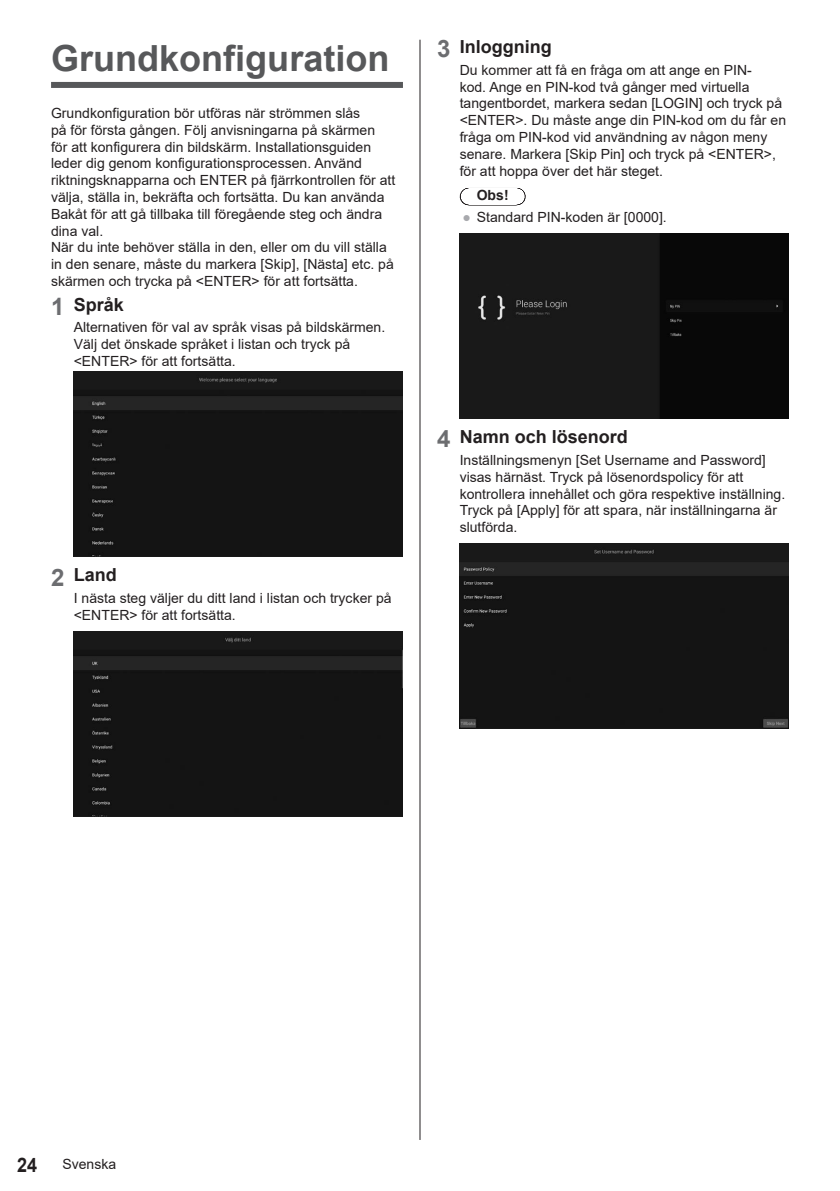
<style>
.page{position:relative;width:840px;height:1191px;background:#fff}
.page>*{position:absolute;margin:0;border:0;box-sizing:border-box;transform-origin:0 0}
.t1{font:700 36px "Arial";color:#57585a}
.t2{font:700 20px "Arial";color:#231f20;scale:.9 1}
.t3{font:700 18px "Arial";color:#231f20}
.t4{font:14px/16.8px "Arial";color:#231f20}
.t5{font:700 14px "Arial";color:#231f20}
.s1{font-size:24px;color:#6c6d70}
.s2{color:#a8a9ad}
</style>
<div class="page">
<hr style="left:419px;top:40px;width:1px;height:1100px;background:#231f20">
<div style="left:51px;top:82px;width:352px;height:6px;background:#57585a"></div>
<img style="left:74px;top:372px;width:329px;height:185px">
<img style="left:74px;top:631px;width:329px;height:185px">
<img style="left:459px;top:233px;width:329px;height:185px">
<img style="left:459px;top:543px;width:329px;height:185px">
<h1 class="t1" style="left:51px;top:33px;width:340px">Grundkonfiguration</h1>
<p class="t4" style="left:51px;top:105px;width:345px">Grundkonfiguration bör utföras när strömmen slås<br>på för första gången. Följ anvisningarna på skärmen<br>för att konfigurera din bildskärm. Installationsguiden leder dig genom konfigurationsprocessen. Använd riktningsknapparna och ENTER på fjärrkontrollen för att välja, ställa in, bekräfta och fortsätta. Du kan använda Bakåt för att gå tillbaka till föregående steg och ändra dina val.<br>När du inte behöver ställa in den, eller om du vill ställa in den senare, måste du markera [Skip], [Nästa] etc. på skärmen och trycka på &lt;ENTER&gt; för att fortsätta.</p>
<p class="t3" style="left:51px;top:291px;width:74px"><span class="s1">1</span> Språk</p>
<p class="t4" style="left:74px;top:319px;width:313px">Alternativen för val av språk visas på bildskärmen.<br>Välj det önskade språket i listan och tryck på &lt;ENTER&gt; för att fortsätta.</p>
<p class="t3" style="left:51px;top:562px;width:67px"><span class="s1">2</span> Land</p>
<p class="t4" style="left:74px;top:590px;width:319px">I nästa steg väljer du ditt land i listan och trycker på &lt;ENTER&gt; för att fortsätta.</p>
<p class="t3" style="left:437px;top:34px;width:116px"><span class="s1">3</span> Inloggning</p>
<p class="t4" style="left:459px;top:61px;width:328px">Du kommer att få en fråga om att ange en PIN-<br>kod. Ange en PIN-kod två gånger med virtuella tangentbordet, markera sedan [LOGIN] och tryck på &lt;ENTER&gt;. Du måste ange din PIN-kod om du får en fråga om PIN-kod vid användning av någon meny senare. Markera [Skip Pin] och tryck på &lt;ENTER&gt;, för att hoppa över det här steget.</p>
<p class="t5" style="left:476px;top:186px;width:33px">Obs!</p>
<p class="t4" style="left:462px;top:209px;width:206px"><span class="s2">●</span> Standard PIN-koden är [0000].</p>
<p class="t3" style="left:437px;top:424px;width:192px"><span class="s1">4</span> Namn och lösenord</p>
<p class="t4" style="left:459px;top:451px;width:327px">Inställningsmenyn [Set Username and Password] visas härnäst. Tryck på lösenordspolicy för att kontrollera innehållet och göra respektive inställning.<br>Tryck på [Apply] för att spara, när inställningarna är slutförda.</p>
<h2 class="t2" style="left:17px;top:1150px;width:24px">24</h2>
<p class="t4" style="left:62px;top:1155px;width:55px">Svenska</p>
</div>
